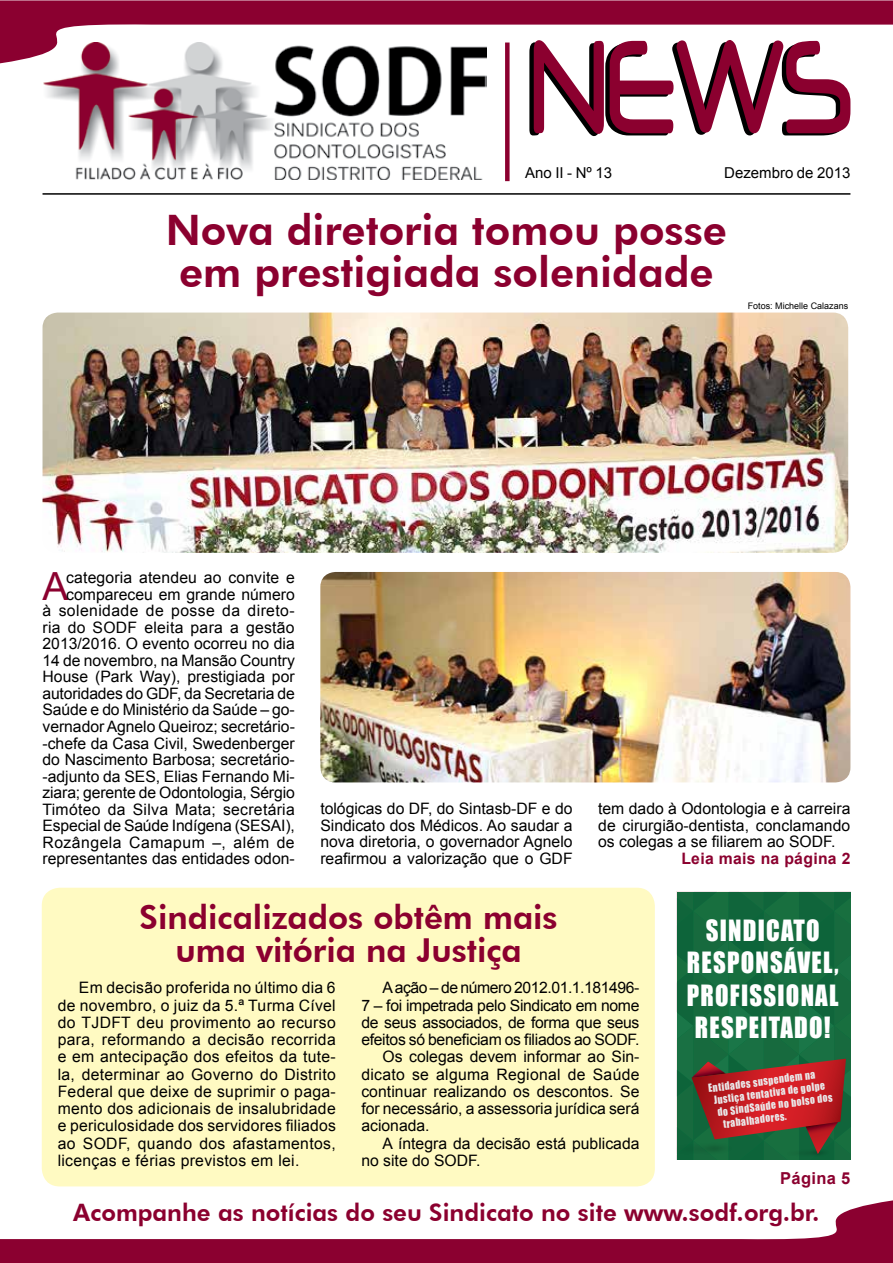
<style>
.page{position:relative;width:893px;height:1263px;background:#fff}
.page>*{position:absolute;margin:0;border:0;box-sizing:border-box;transform-origin:0 0}
.t1{font:800 42px/42px "Futura BT";color:#8b002f;text-align:center}
.t2{font:38.85px "Arial";color:#8b002f}
.t3{font:800 33px/33px "Futura BT";color:#8b002f;text-align:center}
.t4{font:26.85px/32.2px "Impact";letter-spacing:.05em;color:#fff;text-align:center;scale:.92 1}
.t5{font:800 24px "Futura BT";color:#8b002f}
.t6{font:700 16.5px "Arial";letter-spacing:.02em;color:#8b002f}
.t7{font:15.75px/16.5px "Arial";color:#000;text-align:justify}
.t8{font:15.75px "Arial";letter-spacing:-.02em;color:#000}
.t9{font:15.75px "Arial";letter-spacing:-.03em;color:#000}
.t10{font:15.75px "Arial";letter-spacing:.02em;color:#000}
.t11{font:700 15.75px "Arial";letter-spacing:.02em;color:#8b002f}
.t12{font:15px "Arial";color:#000}
.t13{font:10.35px "Impact";color:#e9e9ea;scale:.92 1}
.t14{font:9px "Arial";color:#000}
</style>
<div class="page">
<img style="left:43px;top:63px;width:444px;height:116px">
<div style="left:505px;top:43px;width:5px;height:138px;background:#8b002f"></div>
<svg style="left:529px;top:63px;width:321px;height:73px"></svg>
<svg style="left:0;top:0;width:893px;height:63px"></svg>
<svg style="left:0;top:1200px;width:893px;height:63px"></svg>
<hr style="left:43px;top:193px;width:807px;height:2px;background:#000">
<img style="left:43px;top:313px;width:805px;height:240px">
<img style="left:320px;top:572px;width:530px;height:210px">
<div style="left:42px;top:888px;width:613px;height:298px;background:#fffac2;border-radius:18px"></div>
<svg style="left:677px;top:892px;width:173px;height:268px;background:#385a38"></svg>
<p class="t12" style="left:525px;top:163px;width:89px">Ano II - Nº 13</p>
<p class="t12" style="left:724px;top:163px;width:128px">Dezembro de 2013</p>
<h1 class="t1" style="left:166px;top:209px;width:562px">Nova diretoria tomou posse em prestigiada solenidade</h1>
<p class="t14" style="left:748px;top:300px;width:102px">Fotos: Michelle Calazans</p>
<h2 class="t2" style="left:43px;top:561px;width:27px">A</h2>
<p class="t7" style="left:43px;top:570px;width:254px;text-align:right">categoria atendeu ao convite e compareceu em grande número<br>à solenidade de posse da direto&shy;ria do SODF eleita para a gestão 2013/2016. O evento ocorreu no dia 14 de novembro, na Mansão Country House (Park Way), prestigiada por autoridades do GDF, da Secretaria de Saúde e do Ministério da Saúde – go&shy;vernador Agnelo Queiroz; secretário--chefe da Casa Civil, Swedenberger do Nascimento Barbosa; secretário--adjunto da SES, Elias Fernando Mi&shy;ziara; gerente de Odontologia, Sérgio Timóteo da Silva Mata; secretária Especial de Saúde Indígena (SESAI), Rozângela Camapum –, além de representantes das entidades odon-</p>
<p class="t7" style="left:320px;top:800px;width:254px">tológicas do DF, do Sintasb-DF e do Sindicato dos Médicos. Ao saudar a nova diretoria, o governador Agnelo reafirmou a valorização que o GDF</p>
<p class="t7" style="left:598px;top:800px;width:254px">tem dado à Odontologia e à carreira de cirurgião-dentista, conclamando os colegas a se filiarem ao SODF.</p>
<p class="t11" style="left:681px;top:847px;width:171px">Leia mais na página 2</p>
<h3 class="t3" style="left:140px;top:900px;width:420px">Sindicalizados obtêm mais uma vitória na Justiça</h3>
<p class="t7" style="left:58px;top:979px;width:280px;line-height:17.2px;text-indent:21px">Em decisão proferida no último dia 6 de novembro, o juiz da 5.ª Turma Cível do TJDFT deu provimento ao recurso para, reformando a decisão recorrida e em antecipação dos efeitos da tute&shy;la, determinar ao Governo do Distrito Federal que deixe de suprimir o paga&shy;mento dos adicionais de insalubridade e periculosidade dos servidores filiados ao SODF, quando dos afastamentos, licenças e férias previstos em lei.</p>
<p class="t9" style="left:383px;top:977px;width:258px">A ação – de número 2012.01.1.181496-</p>
<p class="t8" style="left:361px;top:995px;width:280px">7 – foi impetrada pelo Sindicato em nome</p>
<p class="t8" style="left:361px;top:1012px;width:280px">de seus associados, de forma que seus</p>
<p class="t8" style="left:361px;top:1029px;width:280px">efeitos só beneficiam os filiados ao SODF.</p>
<p class="t7" style="left:383px;top:1049px;width:258px">Os colegas devem informar ao Sin-</p>
<p class="t10" style="left:361px;top:1064px;width:280px">dicato se alguma Regional de Saúde</p>
<p class="t7" style="left:361px;top:1083px;width:280px">continuar realizando os descontos. Se</p>
<p class="t7" style="left:361px;top:1100px;width:280px">for necessário, a assessoria jurídica será</p>
<p class="t7" style="left:361px;top:1118px;width:70px">acionada.</p>
<p class="t7" style="left:383px;top:1135px;width:258px">A íntegra da decisão está publicada</p>
<p class="t7" style="left:361px;top:1152px;width:121px">no site do SODF.</p>
<h3 class="t4" style="left:687px;top:913px;width:166px">SINDICATO<br>RESPONSÁVEL,<br>PROFISSIONAL<br>RESPEITADO!</h3>
<p class="t13" style="left:707px;top:1081px;width:119px;rotate:-8deg">Entidades suspendem na</p>
<p class="t13" style="left:713px;top:1093px;width:123px;rotate:-8deg">Justiça tentativa de golpe</p>
<p class="t13" style="left:716px;top:1105px;width:128px;rotate:-8deg">do SindSaúde no bolso dos</p>
<p class="t13" style="left:722px;top:1116px;width:71px;rotate:-8deg">trabalhadores.</p>
<p class="t6" style="left:780px;top:1167px;width:72px">Página 5</p>
<h3 class="t5" style="left:73px;top:1198px;width:748px">Acompanhe as notícias do seu Sindicato no site www.sodf.org.br.</h3>
</div>
